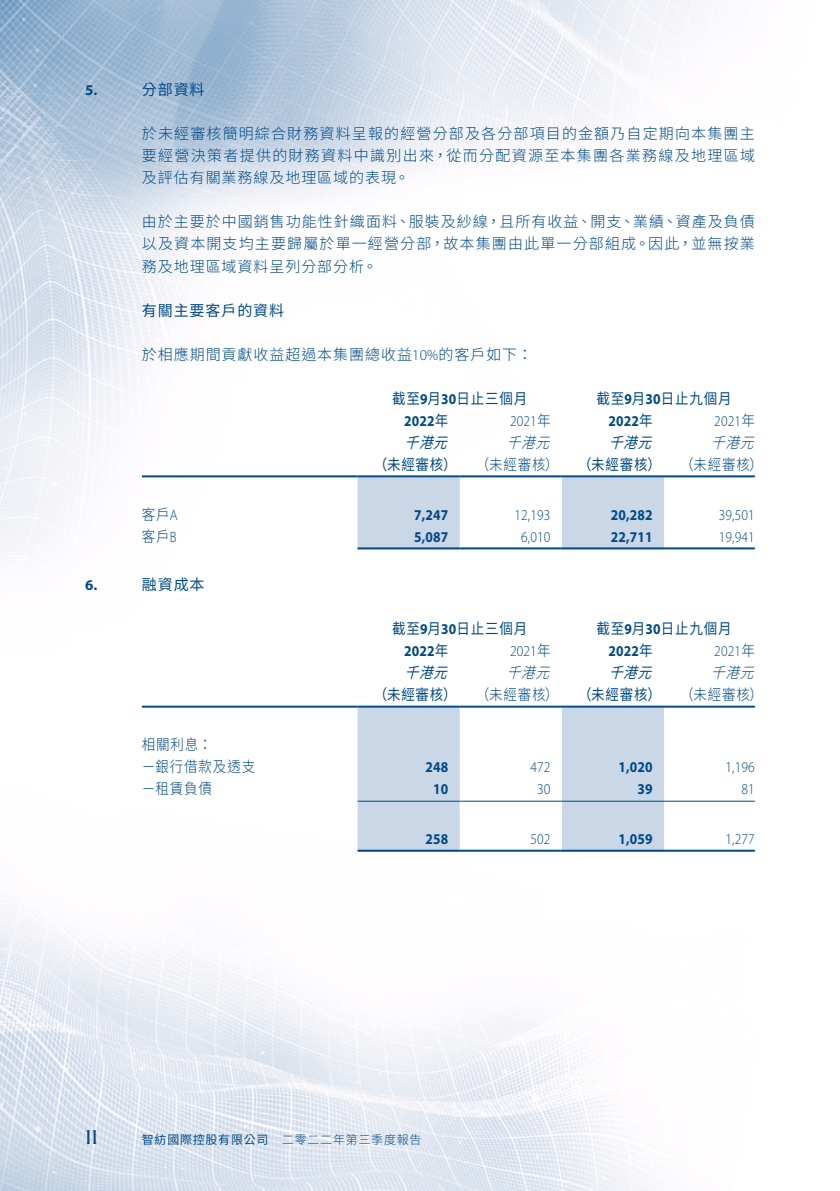
<style>
.page{position:relative;width:840px;height:1191px;background:#fff}
.page>*{position:absolute;margin:0;border:0;box-sizing:border-box;transform-origin:0 0}
.t1{font:22px "Collier";color:#004a87}
.Notes{font:300 15px/22px "Source Han Sans TC";letter-spacing:.06em;color:#004a87;text-align:justify}
.Notes-2{font:15px "Source Han Sans TC";letter-spacing:.06em;color:#004a87;scale:.9 1}
.Notes-3{font:300 15px "Myriad Pro";letter-spacing:.01em;color:#004a87;scale:.9 1}
.Notes-4{font:700 15px "Myriad Pro";letter-spacing:.01em;color:#004a87;scale:.9 1}
.Notes-5{font:300 15px "Source Han Sans TC";letter-spacing:.06em;color:#004a87;scale:.9 1}
.Notes-6{font:italic 15px "Source Han Sans TC";color:#004a87;scale:.9 1}
.Notes-7{font:italic 300 15px "Source Han Sans TC";color:#004a87;scale:.9 1}
.Notes_HD2{font:15px "Source Han Sans TC";letter-spacing:.06em;color:#004a87}
.Notes_HD1{font:15px "Source Han Sans TC";letter-spacing:.06em;color:#004a87}
.Notes_HD1-2{font:700 15px "Myriad Pro";color:#004a87}
.t2{font:12px "Source Han Sans TC";letter-spacing:.06em;color:#004a87}
.s1{font-family:"Myriad Pro"}
.s2{font-family:"Myriad Pro";font-weight:700}
.s3{font-family:"Source Han Sans TC";font-weight:400}
.s4{font-family:"Source Han Sans TC"}
.s5{font-weight:300}
</style>
<div class="page">
<img style="left:0;top:0;width:755px;height:1191px">
<svg style="left:357px;top:477px;width:306px;height:70px"></svg>
<hr style="left:142px;top:475px;width:215px;height:2px;background:#004a87">
<hr style="left:357px;top:475px;width:102px;height:2px;background:#004a87">
<hr style="left:459px;top:475px;width:102px;height:2px;background:#004a87">
<hr style="left:561px;top:475px;width:102px;height:2px;background:#004a87">
<hr style="left:663px;top:475px;width:91px;height:2px;background:#004a87">
<hr style="left:357px;top:547px;width:102px;height:2px;background:#004a87">
<hr style="left:459px;top:547px;width:102px;height:2px;background:#004a87">
<hr style="left:561px;top:547px;width:102px;height:2px;background:#004a87">
<hr style="left:663px;top:547px;width:91px;height:2px;background:#004a87">
<svg style="left:357px;top:707px;width:306px;height:142px;fill:#cad7e7"></svg>
<hr style="left:142px;top:705px;width:215px;height:2px;background:#004a87">
<hr style="left:357px;top:705px;width:102px;height:2px;background:#004a87">
<hr style="left:459px;top:705px;width:102px;height:2px;background:#004a87">
<hr style="left:561px;top:705px;width:102px;height:2px;background:#004a87">
<hr style="left:663px;top:705px;width:91px;height:2px;background:#004a87">
<hr style="left:357px;top:800px;width:102px;height:1px;background:#004a87">
<hr style="left:459px;top:800px;width:102px;height:1px;background:#004a87">
<hr style="left:561px;top:800px;width:102px;height:1px;background:#004a87">
<hr style="left:663px;top:800px;width:91px;height:1px;background:#004a87">
<hr style="left:357px;top:849px;width:102px;height:2px;background:#004a87">
<hr style="left:459px;top:849px;width:102px;height:2px;background:#004a87">
<hr style="left:561px;top:849px;width:102px;height:2px;background:#004a87">
<hr style="left:663px;top:849px;width:91px;height:2px;background:#004a87">
<p class="Notes_HD1-2" style="left:85px;top:81px;width:14px">5.</p>
<p class="Notes_HD1" style="left:142px;top:81px;width:64px">分部資料</p>
<p class="Notes" style="left:142px;top:123px;width:614px">於未經審核簡明綜合財務資料呈報的經營分部及各分部項目的金額乃自定期向本集團主要經營決策者提供的財務資料中識別出來，從而分配資源至本集團各業務線及地理區域及評估有關業務線及地理區域的表現。</p>
<p class="Notes" style="left:142px;top:211px;width:614px">由於主要於中國銷售功能性針織面料、服裝及紗線，且所有收益、開支、業績、資產及負債以及資本開支均主要歸屬於單一經營分部，故本集團由此單一分部組成。因此，並無按業務及地理區域資料呈列分部分析。</p>
<p class="Notes_HD2" style="left:142px;top:301px;width:144px">有關主要客戶的資料</p>
<p class="Notes" style="left:142px;top:343px;width:392px">於相應期間貢獻收益超過本集團總收益<span class="s1">10%</span>的客戶如下：</p>
<p class="Notes-2" style="left:392px;top:389px;width:152px">截至<span class="s2">9</span>月<span class="s2">30</span>日止三個月</p>
<p class="Notes-2" style="left:596px;top:389px;width:152px">截至<span class="s2">9</span>月<span class="s2">30</span>日止九個月</p>
<p class="Notes-4" style="left:404px;top:411px;width:50px">2022<span class="s3">年</span></p>
<p class="Notes-3" style="left:509px;top:411px;width:46px">2021<span class="s4">年</span></p>
<p class="Notes-4" style="left:608px;top:411px;width:50px">2022<span class="s3">年</span></p>
<p class="Notes-3" style="left:714px;top:411px;width:46px">2021<span class="s4">年</span></p>
<p class="Notes-6" style="left:404px;top:433px;width:61px">千港元</p>
<p class="Notes-7" style="left:506px;top:433px;width:61px">千港元</p>
<p class="Notes-6" style="left:608px;top:433px;width:61px">千港元</p>
<p class="Notes-7" style="left:710px;top:433px;width:61px">千港元</p>
<p class="Notes-2" style="left:373px;top:455px;width:93px">（未經審核）</p>
<p class="Notes-5" style="left:475px;top:455px;width:94px">（未經審核）</p>
<p class="Notes-2" style="left:578px;top:455px;width:93px">（未經審核）</p>
<p class="Notes-5" style="left:679px;top:455px;width:94px">（未經審核）</p>
<p class="Notes-5" style="left:142px;top:505px;width:41px">客戶<span class="s1">A</span></p>
<p class="Notes-4" style="left:414px;top:505px;width:39px">7,247</p>
<p class="Notes-3" style="left:514px;top:505px;width:42px">12,193</p>
<p class="Notes-4" style="left:610px;top:505px;width:48px">20,282</p>
<p class="Notes-3" style="left:718px;top:505px;width:42px">39,501</p>
<p class="Notes-5" style="left:142px;top:527px;width:40px">客戶<span class="s1">B</span></p>
<p class="Notes-4" style="left:414px;top:527px;width:39px">5,087</p>
<p class="Notes-3" style="left:521px;top:527px;width:34px">6,010</p>
<p class="Notes-4" style="left:610px;top:527px;width:48px">22,711</p>
<p class="Notes-3" style="left:718px;top:527px;width:42px">19,941</p>
<p class="Notes_HD1-2" style="left:85px;top:575px;width:14px">6.</p>
<p class="Notes_HD1" style="left:142px;top:576px;width:64px">融資成本</p>
<p class="Notes-2" style="left:392px;top:620px;width:152px">截至<span class="s2">9</span>月<span class="s2">30</span>日止三個月</p>
<p class="Notes-2" style="left:596px;top:620px;width:152px">截至<span class="s2">9</span>月<span class="s2">30</span>日止九個月</p>
<p class="Notes-4" style="left:404px;top:641px;width:50px">2022<span class="s3">年</span></p>
<p class="Notes-3" style="left:509px;top:642px;width:46px">2021<span class="s4">年</span></p>
<p class="Notes-4" style="left:608px;top:641px;width:50px">2022<span class="s3">年</span></p>
<p class="Notes-3" style="left:714px;top:642px;width:46px">2021<span class="s4">年</span></p>
<p class="Notes-6" style="left:404px;top:664px;width:61px">千港元</p>
<p class="Notes-7" style="left:506px;top:664px;width:61px">千港元</p>
<p class="Notes-6" style="left:608px;top:664px;width:61px">千港元</p>
<p class="Notes-7" style="left:710px;top:664px;width:61px">千港元</p>
<p class="Notes-2" style="left:373px;top:686px;width:93px">（未經審核）</p>
<p class="Notes-5" style="left:475px;top:686px;width:94px">（未經審核）</p>
<p class="Notes-2" style="left:578px;top:686px;width:93px">（未經審核）</p>
<p class="Notes-5" style="left:679px;top:686px;width:94px">（未經審核）</p>
<p class="Notes-5" style="left:142px;top:736px;width:79px">相關利息：</p>
<p class="Notes-5" style="left:142px;top:758px;width:127px">－銀行借款及透支</p>
<p class="Notes-4" style="left:425px;top:757px;width:27px">248</p>
<p class="Notes-3" style="left:530px;top:758px;width:24px">472</p>
<p class="Notes-4" style="left:618px;top:757px;width:39px">1,020</p>
<p class="Notes-3" style="left:725px;top:758px;width:34px">1,196</p>
<p class="Notes-5" style="left:142px;top:780px;width:79px">－租賃負債</p>
<p class="Notes-4" style="left:433px;top:779px;width:18px">10</p>
<p class="Notes-3" style="left:537px;top:780px;width:16px">30</p>
<p class="Notes-4" style="left:637px;top:779px;width:18px">39</p>
<p class="Notes-3" style="left:741px;top:780px;width:16px">81</p>
<p class="Notes-4" style="left:425px;top:829px;width:27px">258</p>
<p class="Notes-3" style="left:530px;top:830px;width:24px">502</p>
<p class="Notes-4" style="left:618px;top:829px;width:39px">1,059</p>
<p class="Notes-3" style="left:725px;top:830px;width:34px">1,277</p>
<h1 class="t1" style="left:85px;top:1124px;width:15px">11</h1>
<p class="t2" style="left:142px;top:1133px;width:281px">智紡國際控股有限公司　<span class="s5">二零二二年第三季度報告</span></p>
</div>
